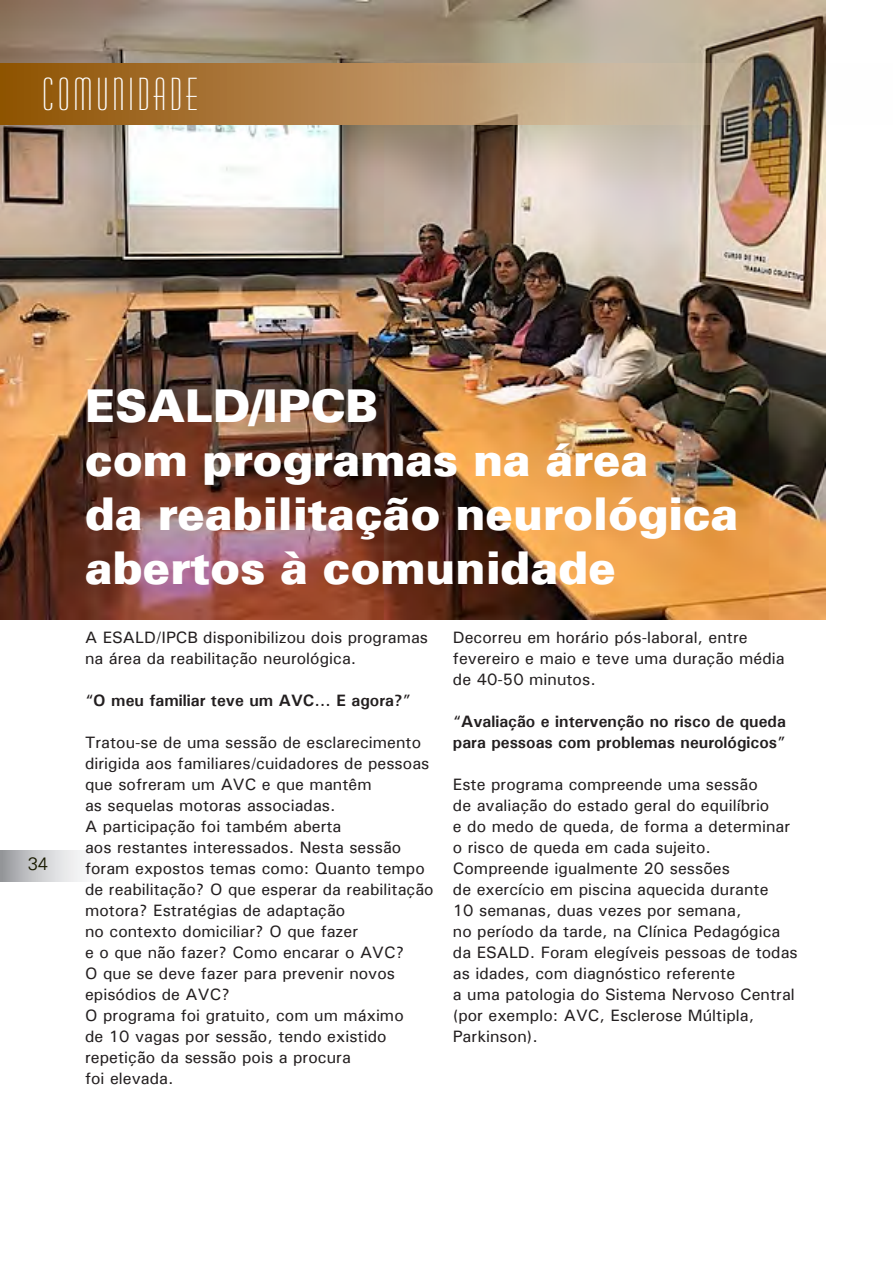
<style>
.page{position:relative;width:893px;height:1263px;background:#fff}
.page>*{position:absolute;margin:0;border:0;box-sizing:border-box;transform-origin:0 0}
.Texto{font:900 45px/54px "Univers";color:#fff}
.Superlead{font:45px "Huxlee Vertical";letter-spacing:.1em;color:#fff}
.t1{font:300 18px "Univers";color:#191a00}
.Texto-2{font:16.5px/21px "Univers ATT";color:#231f20}
.Texto-3{font:700 16.5px/21px "Univers ATT";color:#231f20}
.s1{font-weight:400}
</style>
<div class="page">
<svg style="left:1px;top:850px;width:82px;height:32px;background:#cccdcf"></svg>
<img style="left:0;top:0;width:825px;height:620px">
<svg style="left:0;top:64px;width:826px;height:60px;background:#ab8659"></svg>
<p class="Superlead" style="left:43px;top:71px;width:157px">COMUNIDADE</p>
<p class="t1" style="left:28px;top:852px;width:21px">34</p>
<p class="Texto" style="left:85px;top:377px;width:295px">ESALD/IPCB</p>
<p class="Texto" style="left:85px;top:431px;width:565px">com programas na área</p>
<p class="Texto" style="left:85px;top:485px;width:655px">da reabilitação neurológica abertos à comunidade</p>
<p class="Texto-2" style="left:85px;top:626px;width:345px">A ESALD/IPCB disponibilizou dois programas na área da reabilitação neurológica.</p>
<p class="Texto-3" style="left:85px;top:689px;width:327px"><span class="s1">“</span>O meu familiar teve um AVC… E agora?<span class="s1">”</span></p>
<p class="Texto-2" style="left:85px;top:731px;width:346px">Tratou-se de uma sessão de esclarecimento dirigida aos familiares/cuidadores de pessoas que sofreram um AVC e que mantêm</p>
<p class="Texto-2" style="left:85px;top:794px;width:252px">as sequelas motoras associadas.</p>
<p class="Texto-2" style="left:85px;top:815px;width:258px">A participação foi também aberta</p>
<p class="Texto-2" style="left:85px;top:836px;width:318px">aos restantes interessados. Nesta sessão</p>
<p class="Texto-2" style="left:85px;top:857px;width:350px">foram expostos temas como: Quanto tempo de reabilitação? O que esperar da reabilitação motora? Estratégias de adaptação</p>
<p class="Texto-2" style="left:85px;top:920px;width:275px">no contexto domiciliar? O que fazer</p>
<p class="Texto-2" style="left:85px;top:941px;width:321px">e o que não fazer? Como encarar o AVC?<br>O que se deve fazer para prevenir novos episódios de AVC?</p>
<p class="Texto-2" style="left:85px;top:1004px;width:320px">O programa foi gratuito, com um máximo</p>
<p class="Texto-2" style="left:85px;top:1025px;width:303px">de 10 vagas por sessão, tendo existido</p>
<p class="Texto-2" style="left:85px;top:1046px;width:267px">repetição da sessão pois a procura</p>
<p class="Texto-2" style="left:85px;top:1067px;width:90px">foi elevada.</p>
<p class="Texto-2" style="left:453px;top:626px;width:333px">Decorreu em horário pós-laboral, entre fevereiro e maio e teve uma duração média de 40-50 minutos.</p>
<p class="Texto-3" style="left:453px;top:710px;width:335px"><span class="s1">“</span>Avaliação e intervenção no risco de queda para pessoas com problemas neurológicos<span class="s1">”</span></p>
<p class="Texto-2" style="left:453px;top:773px;width:306px">Este programa compreende uma sessão</p>
<p class="Texto-2" style="left:453px;top:794px;width:318px">de avaliação do estado geral do equilíbrio</p>
<p class="Texto-2" style="left:453px;top:815px;width:339px">e do medo de queda, de forma a determinar</p>
<p class="Texto-2" style="left:453px;top:836px;width:279px">o risco de queda em cada sujeito.<br>Compreende igualmente 20 sessões</p>
<p class="Texto-2" style="left:453px;top:878px;width:317px">de exercício em piscina aquecida durante</p>
<p class="Texto-2" style="left:453px;top:899px;width:290px">10 semanas, duas vezes por semana,</p>
<p class="Texto-2" style="left:453px;top:920px;width:329px">no período da tarde, na Clínica Pedagógica</p>
<p class="Texto-2" style="left:453px;top:941px;width:346px">da ESALD. Foram elegíveis pessoas de todas</p>
<p class="Texto-2" style="left:453px;top:962px;width:284px">as idades, com diagnóstico referente</p>
<p class="Texto-2" style="left:453px;top:983px;width:343px">a uma patologia do Sistema Nervoso Central (por exemplo: AVC, Esclerose Múltipla,<br>Parkinson).</p>
</div>
